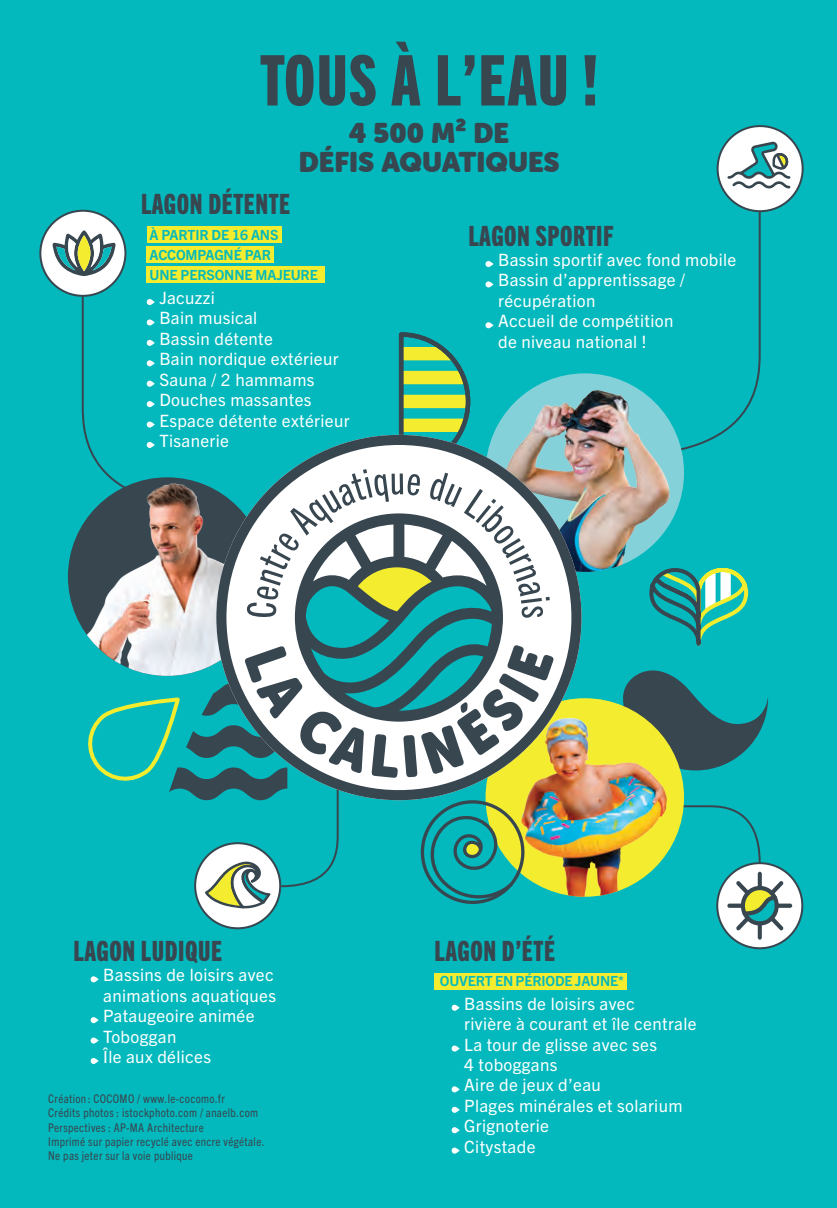
<style>
.page{position:relative;width:837px;height:1208px;background:#fff}
.page>*{position:absolute;margin:0;border:0;box-sizing:border-box;transform-origin:0 0}
.t1{font:70px "Trade Gothic Next LT Pro Hv Cm";letter-spacing:.02em;color:#384650}
.t2{font:28px "Trade Gothic Next LT Pro Hv Cm";letter-spacing:.02em;color:#384650}
.t3{font:28px/29.4px "Museo Sans Rounded";color:#384650;text-align:center}
.t4{font:17px/20.4px "Trade Gothic Next LT Pro";letter-spacing:.02em;color:#fff}
.t5{font:700 14px/20px "Trade Gothic Next LT Pro";letter-spacing:-.01em;color:#03b9bd}
.t6{font:condensed 12px/14.4px "Trade Gothic Next LT Pro";letter-spacing:.03em;color:#384650}
</style>
<div class="page">
<div style="left:0;top:0;width:837px;height:1207px;background:#03b9bd"></div>
<div style="left:40px;top:211px;width:85px;height:85px;background:#fff;border-radius:50%"></div>
<div style="left:39px;top:210px;width:87px;height:87px;border:2px solid #384650;border-radius:50%"></div>
<svg style="left:53px;top:230px;width:62px;height:46px"></svg>
<svg style="left:658px;top:805px;width:103px;height:59px"></svg>
<svg style="left:684px;top:208px;width:77px;height:242px"></svg>
<svg style="left:91px;top:976px;width:8px;height:6px"></svg>
<svg style="left:91px;top:1016px;width:8px;height:6px"></svg>
<svg style="left:91px;top:1037px;width:8px;height:6px"></svg>
<svg style="left:91px;top:1057px;width:8px;height:6px"></svg>
<div style="left:434px;top:972px;width:193px;height:17px;background:#f4ed2f"></div>
<svg style="left:452px;top:1004px;width:8px;height:6px"></svg>
<svg style="left:452px;top:1045px;width:8px;height:6px"></svg>
<svg style="left:452px;top:1086px;width:8px;height:6px"></svg>
<svg style="left:452px;top:1106px;width:8px;height:6px"></svg>
<svg style="left:452px;top:1126px;width:8px;height:6px"></svg>
<svg style="left:452px;top:1147px;width:8px;height:6px"></svg>
<div style="left:485px;top:261px;width:8px;height:6px;background:#fff;border-radius:3px"></div>
<svg style="left:485px;top:281px;width:8px;height:6px"></svg>
<div style="left:147px;top:226px;width:134px;height:17px;background:#f4ed2f"></div>
<div style="left:147px;top:246px;width:127px;height:16px;background:#f4ed2f"></div>
<div style="left:147px;top:266px;width:178px;height:17px;background:#f4ed2f"></div>
<svg style="left:649px;top:568px;width:100px;height:78px"></svg>
<svg style="left:623px;top:670px;width:145px;height:100px"></svg>
<img style="left:485px;top:698px;width:199px;height:198px;border-radius:99px">
<img style="left:68px;top:477px;width:198px;height:198px;border-radius:99px">
<img style="left:554px;top:376px;width:130px;height:196px">
<div style="left:717px;top:126px;width:85px;height:85px;background:#fff;border-radius:50%"></div>
<div style="left:716px;top:125px;width:87px;height:87px;border:2px solid #384650;border-radius:50%"></div>
<svg style="left:727px;top:141px;width:63px;height:47px"></svg>
<div style="left:195px;top:843px;width:85px;height:85px;background:#fff;border-radius:50%"></div>
<div style="left:717px;top:863px;width:85px;height:85px;background:#fff;border-radius:50%"></div>
<div style="left:716px;top:862px;width:87px;height:87px;border:2px solid #384650;border-radius:50%"></div>
<svg style="left:758px;top:871px;width:4px;height:18px"></svg>
<svg style="left:727px;top:903px;width:18px;height:4px"></svg>
<svg style="left:758px;top:921px;width:4px;height:18px"></svg>
<svg style="left:774px;top:903px;width:18px;height:4px"></svg>
<svg style="left:736px;top:880px;width:47px;height:50px"></svg>
<img style="left:554px;top:435px;width:27px;height:365px">
<svg style="left:81px;top:294px;width:473px;height:614px"></svg>
<h1 class="t1" style="left:260px;top:33px;width:340px">TOUS À L’EAU !</h1>
<h2 class="t3" style="left:299px;top:118px;width:262px">4 500 M² DE<br>DÉFIS AQUATIQUES</h2>
<h2 class="t2" style="left:141px;top:185px;width:151px">LAGON DÉTENTE</h2>
<p class="t5" style="left:150px;top:224px;width:170px">À PARTIR DE 16 ANS<br>ACCOMPAGNÉ PAR<br>UNE PERSONNE MAJEURE</p>
<p class="t4" style="left:159px;top:286px;width:192px">Jacuzzi<br>Bain musical<br>Bassin détente<br>Bain nordique extérieur<br>Sauna / 2 hammams<br>Douches massantes<br>Espace détente extérieur<br>Tisanerie</p>
<h2 class="t2" style="left:468px;top:217px;width:146px">LAGON SPORTIF</h2>
<p class="t4" style="left:498px;top:248px;width:240px">Bassin sportif avec fond mobile<br>Bassin d’apprentissage / récupération<br>Accueil de compétition<br>de niveau national !</p>
<h2 class="t2" style="left:74px;top:931px;width:150px">LAGON LUDIQUE</h2>
<p class="t4" style="left:103px;top:963px;width:174px">Bassins de loisirs avec animations aquatiques<br>Pataugeoire animée<br>Toboggan<br>Île aux délices</p>
<p class="t6" style="left:48px;top:1090px;width:218px">Création: COCOMO / www.le-cocomo.fr<br>Crédits photos : istockphoto.com / anaelb.com Perspectives : AP-MA Architecture<br>Imprimé sur papier recyclé avec encre végétale.<br>Ne pas jeter sur la voie publique</p>
<h2 class="t2" style="left:434px;top:931px;width:122px">LAGON D’ÉTÉ</h2>
<p class="t5" style="left:440px;top:970px;width:186px">OUVERT EN PÉRIODE JAUNE*</p>
<p class="t4" style="left:464px;top:991px;width:234px">Bassins de loisirs avec<br>rivière à courant et île centrale<br>La tour de glisse avec ses<br>4 toboggans<br>Aire de jeux d’eau<br>Plages minérales et solarium<br>Grignoterie<br>Citystade</p>
</div>
